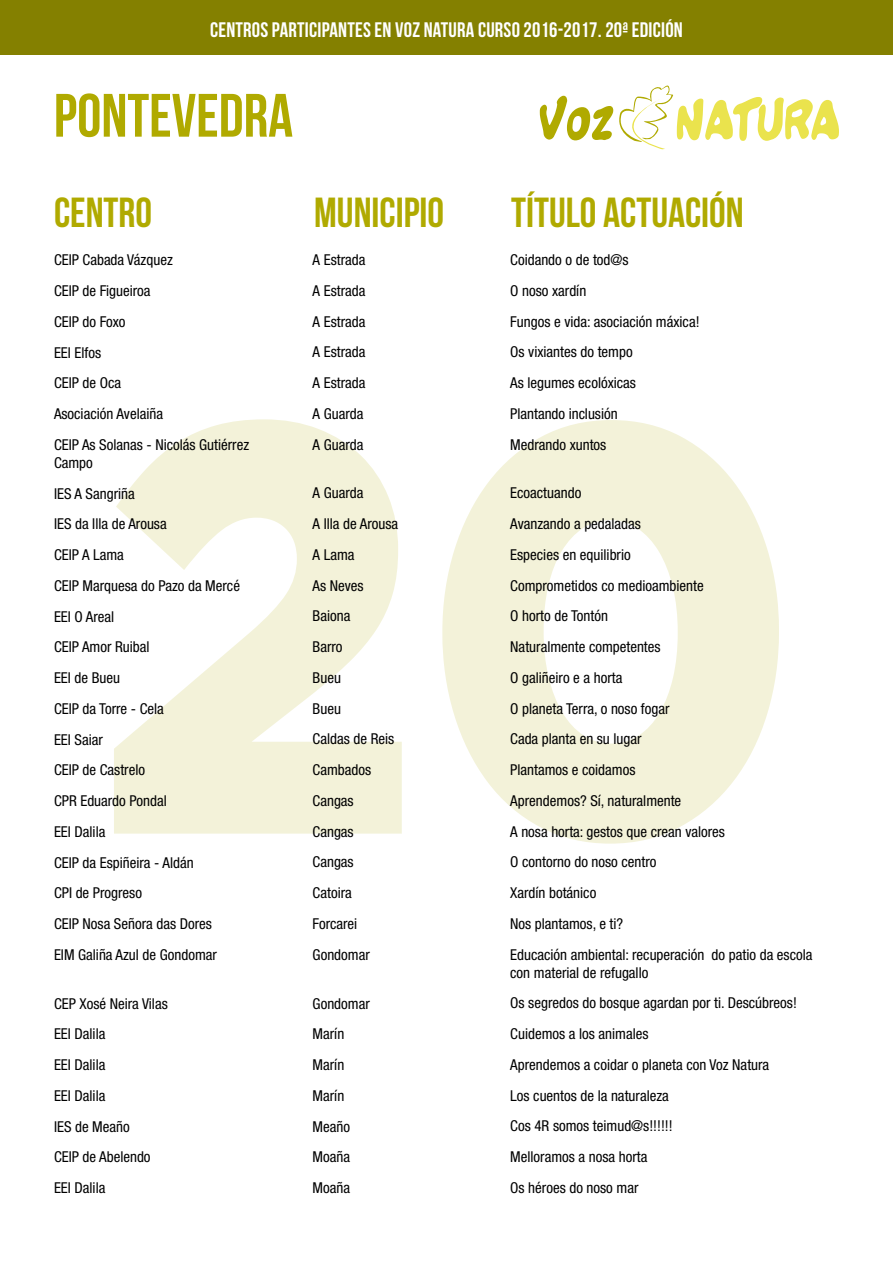
<style>
.page{position:relative;width:893px;height:1263px;background:#fff}
.page>*{position:absolute;margin:0;border:0;box-sizing:border-box;transform-origin:0 0}
.t1{font:700 61.05px "Bebas Neue";color:#b0aa00}
.t2{font:42px "Bebas Neue";color:#b0aa00}
.t3{font:21px "Bebas Neue";letter-spacing:.01em;color:#fff}
.t4{font:condensed 15px/30.8px "Helvetica Neue LT Std";color:#000}
</style>
<div class="page">
<svg style="left:114px;top:419px;width:288px;height:415px;fill:#f3f2d9"></svg>
<svg style="left:442px;top:420px;width:337px;height:424px;fill:#f3f2d9"></svg>
<div style="left:0;top:0;width:893px;height:54px;background:#848000"></div>
<svg style="left:540px;top:85px;width:299px;height:64px"></svg>
<h3 class="t3" style="left:210px;top:19px;width:474px">CENTROS PARTICIPANTES EN VOZ NATURA CURSO 2016-2017. 20ª EDICIÓN</h3>
<h1 class="t1" style="left:54px;top:82px;width:241px">PONTEVEDRA</h1>
<h2 class="t2" style="left:54px;top:190px;width:100px">CENTRO</h2>
<h2 class="t2" style="left:314px;top:190px;width:131px">MUNICIPIO</h2>
<h2 class="t2" style="left:511px;top:190px;width:234px">TÍTULO ACTUACIÓN</h2>
<p class="t4" style="left:54px;top:245px;width:197px">CEIP Cabada Vázquez<br>CEIP de Figueiroa<br>CEIP do Foxo<br>EEI Elfos<br>CEIP de Oca<br>Asociación Avelaiña<br>CEIP As Solanas - Nicolás Gutiérrez</p>
<p class="t4" style="left:54px;top:447px;width:187px">Campo<br>IES A Sangriña<br>IES da Illa de Arousa<br>CEIP A Lama<br>CEIP Marquesa do Pazo da Mercé<br>EEI O Areal<br>CEIP Amor Ruibal<br>EEI de Bueu<br>CEIP da Torre - Cela<br>EEI Saiar<br>CEIP de Castrelo<br>CPR Eduardo Pondal<br>EEI Dalila<br>CEIP da Espiñeira - Aldán<br>CPI de Progreso<br>CEIP Nosa Señora das Dores<br>EIM Galiña Azul de Gondomar</p>
<p class="t4" style="left:54px;top:988px;width:115px">CEP Xosé Neira Vilas<br>EEI Dalila<br>EEI Dalila<br>EEI Dalila<br>IES de Meaño<br>CEIP de Abelendo<br>EEI Dalila</p>
<p class="t4" style="left:313px;top:244px;width:54px">A Estrada<br>A Estrada<br>A Estrada<br>A Estrada<br>A Estrada<br>A Guarda<br>A Guarda</p>
<p class="t4" style="left:313px;top:478px;width:87px">A Guarda<br>A Illa de Arousa<br>A Lama<br>As Neves<br>Baiona<br>Barro<br>Bueu<br>Bueu<br>Caldas de Reis<br>Cambados<br>Cangas<br>Cangas<br>Cangas<br>Catoira<br>Forcarei<br>Gondomar</p>
<p class="t4" style="left:313px;top:988px;width:59px">Gondomar<br>Marín<br>Marín<br>Marín<br>Meaño<br>Moaña<br>Moaña</p>
<p class="t4" style="left:510px;top:244px;width:191px">Coidando o de tod@s<br>O noso xardín<br>Fungos e vida: asociación máxica!<br>Os vixiantes do tempo<br>As legumes ecolóxicas<br>Plantando inclusión<br>Medrando xuntos</p>
<p class="t4" style="left:510px;top:477px;width:304px">Ecoactuando<br>Avanzando a pedaladas<br>Especies en equilibrio<br>Comprometidos co medioambiente<br>O horto de Tontón<br>Naturalmente competentes<br>O galiñeiro e a horta<br>O planeta Terra, o noso fogar<br>Cada planta en su lugar<br>Plantamos e coidamos<br>Aprendemos? Sí, naturalmente<br>A nosa horta: gestos que crean valores<br>O contorno do noso centro<br>Xardín botánico<br>Nos plantamos, e ti?<br>Educación ambiental: recuperación do patio da escola</p>
<p class="t4" style="left:510px;top:957px;width:288px">con material de refugallo<br>Os segredos do bosque agardan por ti. Descúbreos!<br>Cuidemos a los animales<br>Aprendemos a coidar o planeta con Voz Natura<br>Los cuentos de la naturaleza<br>Cos 4R somos teimud@s!!!!!!<br>Melloramos a nosa horta<br>Os héroes do noso mar</p>
</div>
